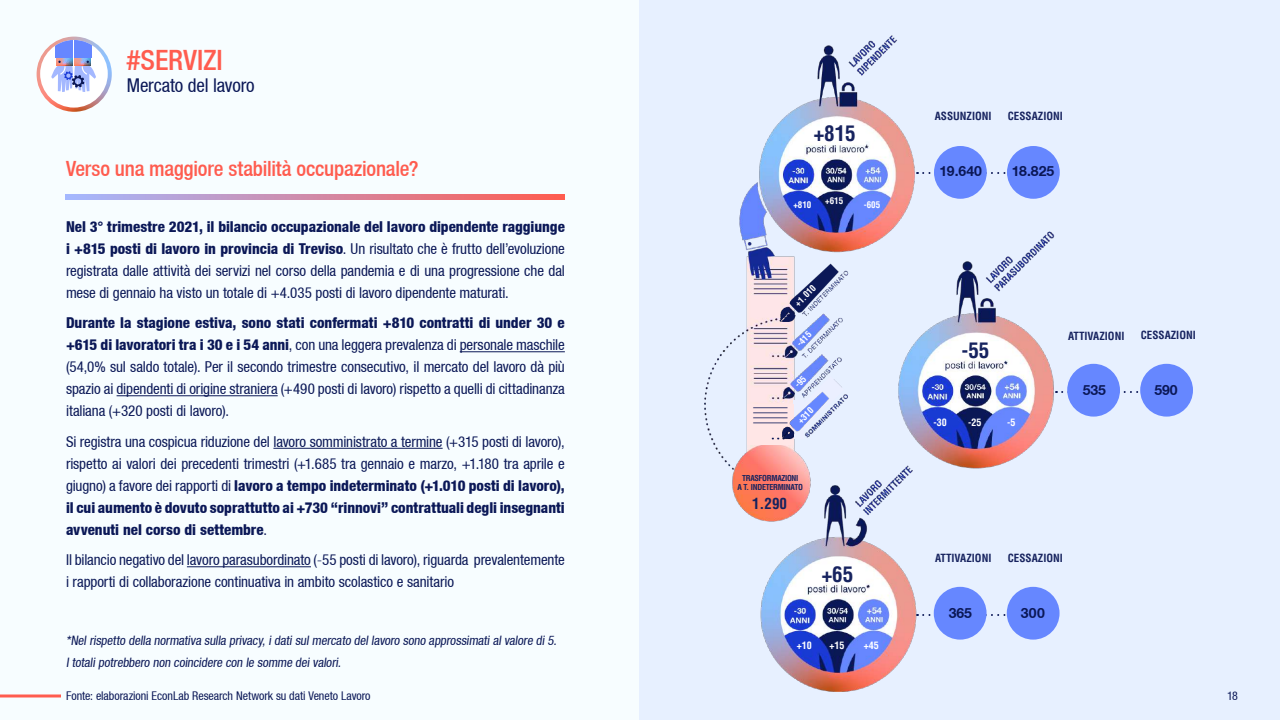
<style>
.page{position:relative;width:1280px;height:720px;background:#f7fdff}
.page>*{position:absolute;margin:0;border:0;box-sizing:border-box;transform-origin:0 0}
.t1{font:500 condensed 28px "Helvetica Neue LT";color:#ff5c4f}
.t2{font:500 condensed 21px "Helvetica Neue LT";letter-spacing:-.01em;color:#ff5c4f}
.t3{font:700 condensed 21px "Helvetica LT Std";color:#17235f}
.t4{font:condensed 19px "Helvetica Neue LT";letter-spacing:-.005em;color:#0b1857}
.t5{font:condensed 15px/22px "Helvetica Neue LT";letter-spacing:-.005em;color:#0b1857;text-align:justify}
.t6{font:700 condensed 15px "Helvetica LT Std";color:#17235f}
.t7{font:700 14px "Helvetica Neue CE";color:#0b1857}
.t8{font:condensed 13px/22px "Helvetica Neue LT";color:#0b1857}
.t9{font:condensed 12px "Helvetica Neue LT";letter-spacing:-.005em;color:#0b1857}
.t10{font:700 condensed 11px "Helvetica LT Std";color:#17235f}
.t11{font:700 condensed 10px "Helvetica LT Std";color:#fff}
.t12{font:700 condensed 9px "Helvetica LT Std";color:#fff}
.t13{font:700 condensed 8px/9.6px "Helvetica LT Std";letter-spacing:-.04em;color:#17235f;text-align:center}
.s1{font-weight:800}
.s2{font-weight:300;font-stretch:normal}
</style>
<div class="page">
<div style="left:640px;top:0;width:640px;height:720px;background:#e7f0ff"></div>
<img style="left:704px;top:35px;width:352px;height:657px">
<svg style="left:66px;top:195px;width:499px;height:5px;background:#d189a6"></svg>
<svg style="left:37px;top:37px;width:75px;height:75px"></svg>
<div style="left:40px;top:40px;width:68px;height:68px;background:#fff;border-radius:50%"></div>
<svg style="left:56px;top:58px;width:17px;height:3px"></svg>
<div style="left:56px;top:40px;width:17px;height:18px;background:#6687ff"></div>
<svg style="left:74px;top:58px;width:17px;height:3px"></svg>
<div style="left:74px;top:40px;width:18px;height:18px;background:#6687ff"></div>
<svg style="left:51px;top:61px;width:45px;height:31px"></svg>
<svg style="left:0;top:694px;width:61px;height:4px"></svg>
<svg style="left:1056px;top:391px;width:83px;height:2px"></svg>
<svg style="left:917px;top:172px;width:90px;height:2px"></svg>
<svg style="left:917px;top:614px;width:90px;height:2px"></svg>
<div style="left:934px;top:587px;width:53px;height:53px;background:#6687ff;border-radius:50%"></div>
<div style="left:1140px;top:364px;width:53px;height:53px;background:#6687ff;border-radius:50%"></div>
<div style="left:1067px;top:364px;width:53px;height:53px;background:#6687ff;border-radius:50%"></div>
<div style="left:934px;top:146px;width:53px;height:53px;background:#6687ff;border-radius:50%"></div>
<div style="left:1007px;top:146px;width:53px;height:53px;background:#6687ff;border-radius:50%"></div>
<div style="left:1007px;top:587px;width:53px;height:53px;background:#6687ff;border-radius:50%"></div>
<hr style="left:460px;top:351px;width:105px;height:1px;background:#0b1857">
<hr style="left:117px;top:395px;width:161px;height:1px;background:#0b1857">
<hr style="left:273px;top:448px;width:170px;height:1px;background:#0b1857">
<hr style="left:187px;top:566px;width:124px;height:1px;background:#0b1857">
<img style="left:778px;top:262px;width:60px;height:63px">
<img style="left:747px;top:404px;width:47px;height:41px">
<img style="left:776px;top:391px;width:58px;height:50px">
<svg style="left:794px;top:375px;width:50px;height:51px"></svg>
<h1 class="t1" style="left:127px;top:43px;width:98px">#SERVIZI</h1>
<p class="t4" style="left:127px;top:75px;width:129px">Mercato del lavoro</p>
<h2 class="t2" style="left:66px;top:156px;width:354px">Verso una maggiore stabilità occupazionale?</h2>
<p class="t5" style="left:66px;top:215px;width:500px"><span class="s1">Nel 3° trimestre 2021, il bilancio occupazionale del lavoro dipendente raggiunge i +815 posti di lavoro in provincia di Treviso</span>. Un risultato che è frutto dell’evoluzione registrata dalle attività dei servizi nel corso della pandemia e di una progressione che dal mese di gennaio ha visto un totale di +4.035 posti di lavoro dipendente maturati.</p>
<p class="t5" style="left:66px;top:312px;width:500px"><span class="s1">Durante la stagione estiva, sono stati confermati +810 contratti di under 30 e +615 di lavoratori tra i 30 e i 54 anni</span>, con una leggera prevalenza di personale maschile (54,0% sul saldo totale). Per il secondo trimestre consecutivo, il mercato del lavoro dà più spazio ai dipendenti di origine straniera (+490 posti di lavoro) rispetto a quelli di cittadinanza italiana (+320 posti di lavoro).</p>
<p class="t5" style="left:66px;top:430px;width:500px">Si registra una cospicua riduzione del lavoro somministrato a termine (+315 posti di lavoro), rispetto ai valori dei precedenti trimestri (+1.685 tra gennaio e marzo, +1.180 tra aprile e giugno) a favore dei rapporti di <span class="s1">lavoro a tempo indeterminato (+1.010 posti di lavoro), il cui aumento è dovuto soprattutto ai +730 “rinnovi” contrattuali degli insegnanti avvenuti nel corso di settembre</span>.</p>
<p class="t5" style="left:66px;top:549px;width:500px">Il bilancio negativo del lavoro parasubordinato (<span class="s2">-</span>55 posti di lavoro), riguarda prevalentemente i rapporti di collaborazione continuativa in ambito scolastico e sanitario</p>
<p class="t8" style="left:66px;top:629px;width:494px">*Nel rispetto della normativa sulla privacy, i dati sul mercato del lavoro sono approssimati al valore di 5.<br>I totali potrebbero non coincidere con le somme dei valori.</p>
<p class="t9" style="left:66px;top:688px;width:306px">Fonte: elaborazioni EconLab Research Network su dati Veneto Lavoro</p>
<h2 class="t3" style="left:814px;top:120px;width:43px">+815</h2>
<p class="t12" style="left:793px;top:200px;width:19px">+810</p>
<p class="t12" style="left:825px;top:196px;width:19px">+615</p>
<p class="t12" style="left:864px;top:200px;width:18px">-605</p>
<p class="t12" style="left:792px;top:301px;width:27px;rotate:-45deg">+1.010</p>
<p class="t12" style="left:794px;top:341px;width:18px;rotate:-45deg">-415</p>
<p class="t12" style="left:795px;top:418px;width:20px;rotate:-45deg">+310</p>
<p class="t13" style="left:738px;top:473px;width:67px">TRASFORMAZIONI<br>A T. INDETERMINATO</p>
<p class="t6" style="left:752px;top:494px;width:36px">1.290</p>
<h2 class="t3" style="left:822px;top:561px;width:33px">+65</h2>
<p class="t11" style="left:797px;top:639px;width:16px">+10</p>
<p class="t11" style="left:829px;top:639px;width:16px">+15</p>
<p class="t11" style="left:864px;top:639px;width:16px">+45</p>
<p class="t10" style="left:935px;top:109px;width:58px">ASSUNZIONI</p>
<p class="t10" style="left:1008px;top:109px;width:57px">CESSAZIONI</p>
<p class="t7" style="left:939px;top:163px;width:44px">19.640</p>
<p class="t7" style="left:1012px;top:163px;width:44px">18.825</p>
<h2 class="t3" style="left:962px;top:337px;width:29px">-55</h2>
<p class="t11" style="left:934px;top:416px;width:15px">-30</p>
<p class="t11" style="left:968px;top:416px;width:15px">-25</p>
<p class="t11" style="left:1007px;top:416px;width:10px">-5</p>
<p class="t10" style="left:1068px;top:329px;width:58px">ATTIVAZIONI</p>
<p class="t10" style="left:1141px;top:328px;width:57px">CESSAZIONI</p>
<p class="t7" style="left:1083px;top:382px;width:25px">535</p>
<p class="t7" style="left:1154px;top:382px;width:25px">590</p>
<p class="t10" style="left:935px;top:552px;width:58px">ATTIVAZIONI</p>
<p class="t10" style="left:1008px;top:551px;width:57px">CESSAZIONI</p>
<p class="t7" style="left:949px;top:604px;width:25px">365</p>
<p class="t7" style="left:1021px;top:604px;width:25px">300</p>
<p class="t9" style="left:1227px;top:689px;width:12px">18</p>
</div>
